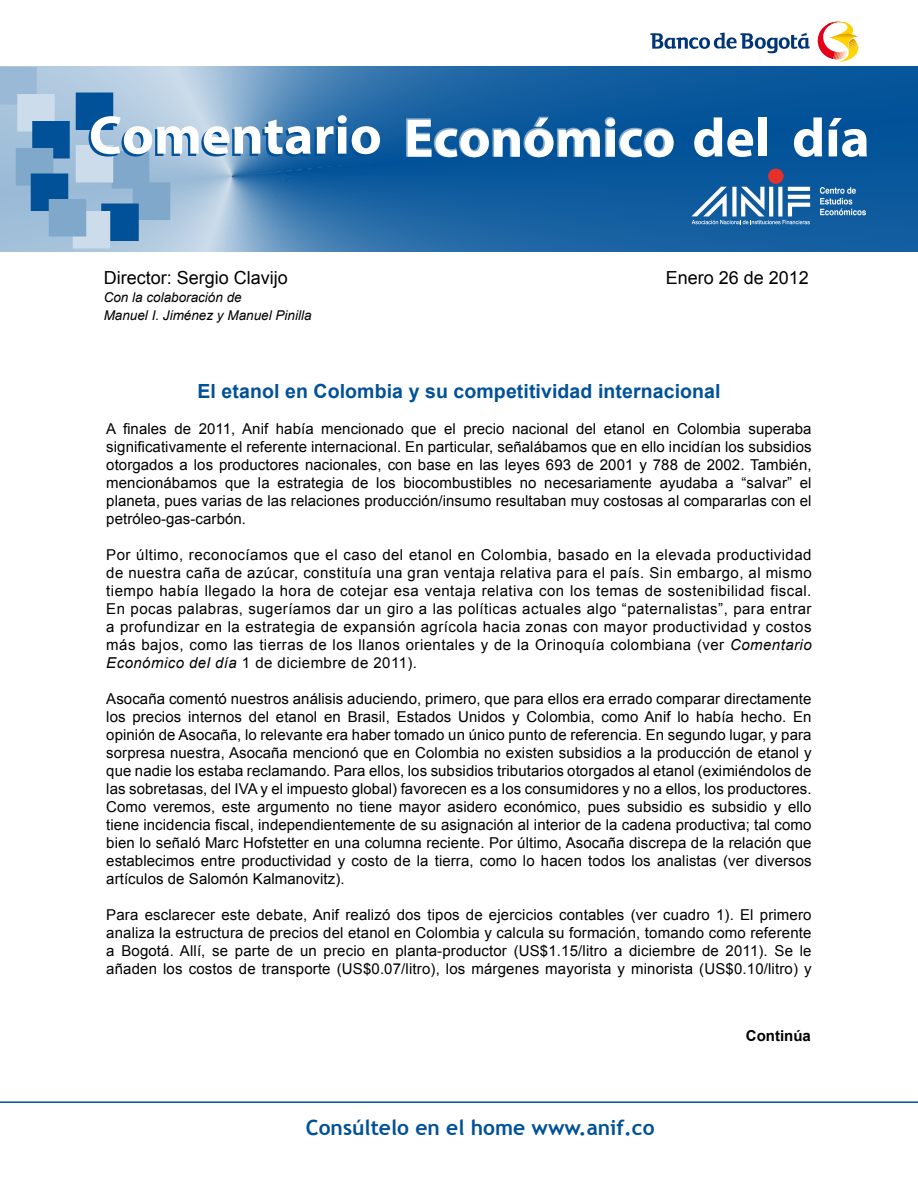
<style>
.page{position:relative;width:918px;height:1188px;background:#fff}
.page>*{position:absolute;margin:0;border:0;box-sizing:border-box;transform-origin:0 0}
.t1{font:700 21px "Trebuchet MS";color:#005198}
.t2{font:700 19.5px "Arial";letter-spacing:.005em;color:#005198}
.t3{font:18px "Arial";color:#000}
.t4{font:15px/18px "Arial";letter-spacing:.005em;color:#000;text-align:justify}
.t5{font:700 15px "Arial";color:#000}
.t6{font:italic 13.5px/18px "Arial";color:#000}
.s1{font-style:italic}
</style>
<div class="page">
<hr style="left:0;top:1101px;width:918px;height:2px;background:#005198">
<svg style="left:0;top:22px;width:918px;height:229px"></svg>
<p class="t3" style="left:104px;top:266px;width:186px">Director: Sergio Clavijo</p>
<p class="t6" style="left:104px;top:288px;width:209px">Con la colaboración de<br>Manuel I. Jiménez y Manuel Pinilla</p>
<p class="t3" style="left:666px;top:266px;width:145px">Enero 26 de 2012</p>
<h2 class="t2" style="left:197px;top:378px;width:525px">El etanol en Colombia y su competitividad internacional</h2>
<p class="t4" style="left:106px;top:420px;width:707px">A finales de 2011, Anif había mencionado que el precio nacional del etanol en Colombia superaba significativamente el referente internacional. En particular, señalábamos que en ello incidían los subsidios otorgados a los productores nacionales, con base en las leyes 693 de 2001 y 788 de 2002. También, mencionábamos que la estrategia de los biocombustibles no necesariamente ayudaba a “salvar” el planeta, pues varias de las relaciones producción/insumo resultaban muy costosas al compararlas con el petróleo-gas-carbón.</p>
<p class="t4" style="left:106px;top:546px;width:707px">Por último, reconocíamos que el caso del etanol en Colombia, basado en la elevada productividad de nuestra caña de azúcar, constituía una gran ventaja relativa para el país. Sin embargo, al mismo tiempo había llegado la hora de cotejar esa ventaja relativa con los temas de sostenibilidad fiscal.<br>En pocas palabras, sugeríamos dar un giro a las políticas actuales algo “paternalistas”, para entrar a profundizar en la estrategia de expansión agrícola hacia zonas con mayor productividad y costos más bajos, como las tierras de los llanos orientales y de la Orinoquía colombiana (ver <span class="s1">Comentario Económico del día</span> 1 de diciembre de 2011).</p>
<p class="t4" style="left:106px;top:690px;width:707px">Asocaña comentó nuestros análisis aduciendo, primero, que para ellos era errado comparar directamente los precios internos del etanol en Brasil, Estados Unidos y Colombia, como Anif lo había hecho. En opinión de Asocaña, lo relevante era haber tomado un único punto de referencia. En segundo lugar, y para sorpresa nuestra, Asocaña mencionó que en Colombia no existen subsidios a la producción de etanol y que nadie los estaba reclamando. Para ellos, los subsidios tributarios otorgados al etanol (eximiéndolos de las sobretasas, del IVA y el impuesto global) favorecen es a los consumidores y no a ellos, los productores.<br>Como veremos, este argumento no tiene mayor asidero económico, pues subsidio es subsidio y ello tiene incidencia fiscal, independientemente de su asignación al interior de la cadena productiva; tal como bien lo señaló Marc Hofstetter en una columna reciente. Por último, Asocaña discrepa de la relación que establecimos entre productividad y costo de la tierra, como lo hacen todos los analistas (ver diversos artículos de Salomón Kalmanovitz).</p>
<p class="t4" style="left:106px;top:906px;width:707px">Para esclarecer este debate, Anif realizó dos tipos de ejercicios contables (ver cuadro 1). El primero analiza la estructura de precios del etanol en Colombia y calcula su formación, tomando como referente a Bogotá. Allí, se parte de un precio en planta-productor (US$1.15/litro a diciembre de 2011). Se le añaden los costos de transporte (US$0.07/litro), los márgenes mayorista y minorista (US$0.10/litro) y</p>
<h1 class="t1" style="left:306px;top:1114px;width:350px">Consúltelo en el home www.anif.co</h1>
<p class="t5" style="left:746px;top:1026px;width:66px">Continúa</p>
</div>
